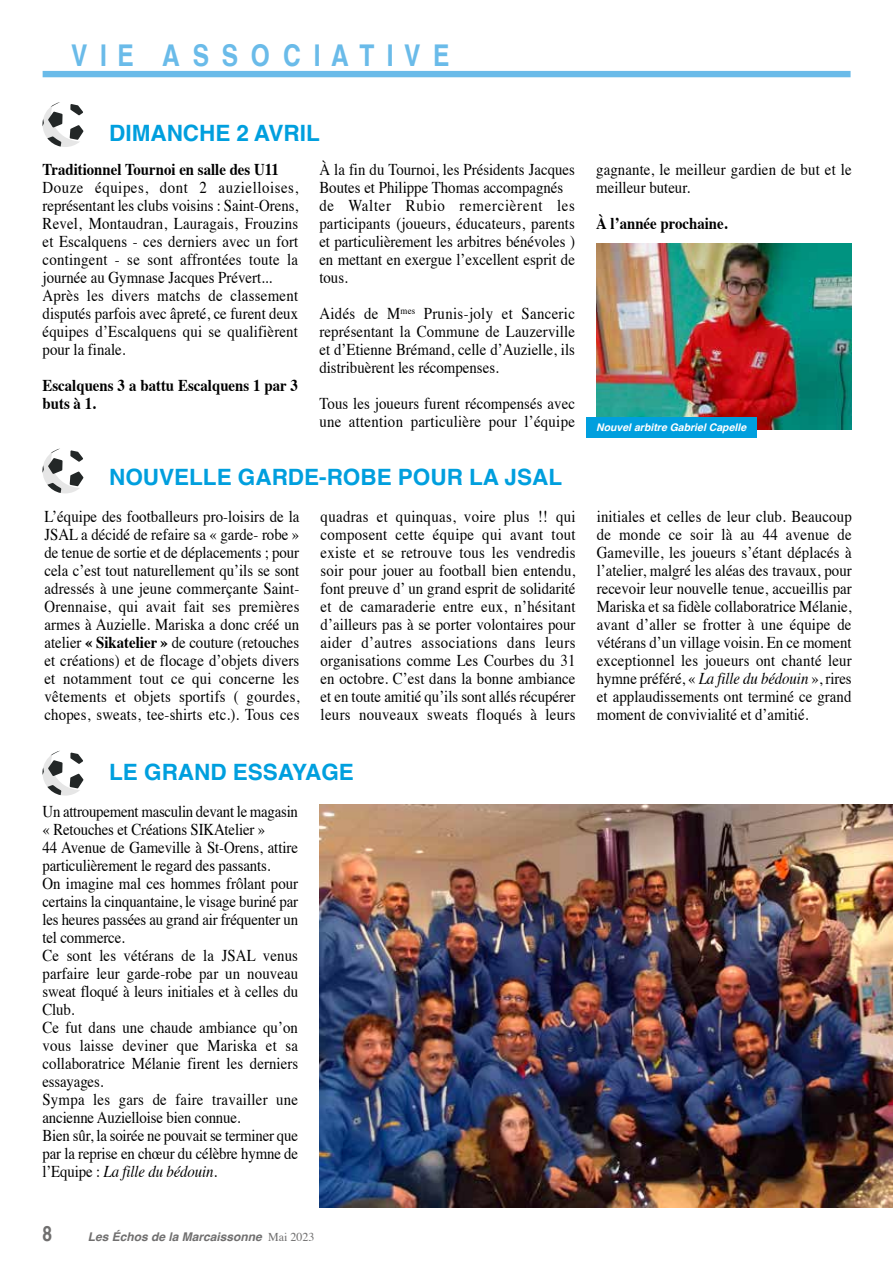
<style>
.page{position:relative;width:893px;height:1263px;background:#fff}
.page>*{position:absolute;margin:0;border:0;box-sizing:border-box;transform-origin:0 0}
.t1{font:700 condensed 30px "Helvetica";letter-spacing:.3em;color:#6abbe9}
.t2{font:700 22.5px "Helvetica";color:#009fde}
.t3{font:700 condensed 21px "Helvetica";color:#706f6f}
.t4{font:16.5px/18px "Times";color:#000;scale:.9 1}
.t5{font:700 16.5px/18px "Times";color:#000;scale:.9 1}
.t6{font:italic 700 12px "Helvetica";color:#706f6f}
.t7{font:italic 700 10.5px "Helvetica";color:#fff}
.s1{font-weight:700}
.s2{font-style:italic}
.s3{font-family:"Times";font-weight:400;font-style:normal}
</style>
<div class="page">
<div style="left:43px;top:71px;width:807px;height:6px;background:#6abbe9"></div>
<img style="left:319px;top:804px;width:574px;height:403px">
<img style="left:596px;top:243px;width:256px;height:186px">
<svg style="left:42px;top:102px;width:42px;height:45px"></svg>
<svg style="left:42px;top:448px;width:42px;height:46px"></svg>
<svg style="left:42px;top:750px;width:42px;height:46px"></svg>
<div style="left:586px;top:417px;width:170px;height:20px;background:#009fde"></div>
<h1 class="t1" style="left:71px;top:37px;width:384px">VIE ASSOCIATIVE</h1>
<h2 class="t2" style="left:109px;top:119px;width:212px">DIMANCHE 2 AVRIL</h2>
<p class="t5" style="left:43px;top:159px;width:264px">Traditionnel Tournoi en salle des U11</p>
<p class="t4" style="left:43px;top:177px;width:286px">Douze équipes, dont 2 auzielloises, représentant les clubs voisins : Saint-Orens, Revel, Montaudran, Lauragais, Frouzins et Escalquens - ces derniers avec un fort contingent - se sont affrontées toute la journée au Gymnase Jacques Prévert...<br>Après les divers matchs de classement disputés parfois avec âpreté, ce furent deux équipes d’Escalquens qui se qualifièrent pour la finale.</p>
<p class="t5" style="left:43px;top:375px;width:285px">Escalquens 3 a battu Escalquens 1 par 3 buts à 1.</p>
<p class="t4" style="left:319px;top:159px;width:286px">À la fin du Tournoi, les Présidents Jacques Boutes et Philippe Thomas accompagnés de Walter Rubio remercièrent les participants (joueurs, éducateurs, parents et particulièrement les arbitres bénévoles ) en mettant en exergue l’excellent esprit de tous.</p>
<p class="t4" style="left:319px;top:303px;width:286px;text-align:justify">Aidés de M<sup>mes</sup> Prunis-joly et Sanceric représentant la Commune de Lauzerville et d’Etienne Brémand, celle d’Auzielle, ils distribuèrent les récompenses.</p>
<p class="t4" style="left:319px;top:393px;width:286px">Tous les joueurs furent récompensés avec une attention particulière pour l’équipe</p>
<h2 class="t2" style="left:109px;top:463px;width:454px">NOUVELLE GARDE-ROBE POUR LA JSAL</h2>
<p class="t4" style="left:596px;top:159px;width:285px">gagnante, le meilleur gardien de but et le meilleur buteur.</p>
<p class="t5" style="left:596px;top:213px;width:147px">À l’année prochaine.</p>
<p class="t7" style="left:596px;top:421px;width:151px">Nouvel arbitre Gabriel Capelle</p>
<p class="t4" style="left:44px;top:506px;width:285px;text-align:justify">L’équipe des footballeurs pro-loisirs de la JSAL a décidé de refaire sa « garde- robe » de tenue de sortie et de déplacements ; pour cela c’est tout naturellement qu’ils se sont adressés à une jeune commerçante Saint-Orennaise, qui avait fait ses premières armes à Auzielle. Mariska a donc créé un atelier <span class="s1">« Sikatelier »</span> de couture (retouches et créations) et de flocage d’objets divers et notamment tout ce qui concerne les vêtements et objets sportifs ( gourdes, chopes, sweats, tee-shirts etc.). Tous ces</p>
<p class="t4" style="left:321px;top:506px;width:285px;text-align:justify">quadras et quinquas, voire plus !! qui composent cette équipe qui avant tout existe et se retrouve tous les vendredis soir pour jouer au football bien entendu, font preuve d’ un grand esprit de solidarité et de camaraderie entre eux, n’hésitant d’ailleurs pas à se porter volontaires pour aider d’autres associations dans leurs organisations comme Les Courbes du 31 en octobre. C’est dans la bonne ambiance et en toute amitié qu’ils sont allés récupérer leurs nouveaux sweats floqués à leurs</p>
<p class="t4" style="left:597px;top:506px;width:285px;text-align:justify">initiales et celles de leur club. Beaucoup de monde ce soir là au 44 avenue de Gameville, les joueurs s’étant déplacés à l’atelier, malgré les aléas des travaux, pour recevoir leur nouvelle tenue, accueillis par Mariska et sa fidèle collaboratrice Mélanie, avant d’aller se frotter à une équipe de vétérans d’un village voisin. En ce moment exceptionnel les joueurs ont chanté leur hymne préféré, « <span class="s2">La fille du bédouin</span> », rires et applaudissements ont terminé ce grand moment de convivialité et d’amitié.</p>
<h2 class="t2" style="left:109px;top:758px;width:246px">LE GRAND ESSAYAGE</h2>
<p class="t4" style="left:43px;top:801px;width:286px">Un attroupement masculin devant le magasin « Retouches et Créations SIKAtelier »<br>44 Avenue de Gameville à St-Orens, attire particulièrement le regard des passants.<br>On imagine mal ces hommes frôlant pour certains la cinquantaine, le visage buriné par les heures passées au grand air fréquenter un tel commerce.<br>Ce sont les vétérans de la JSAL venus parfaire leur garde-robe par un nouveau sweat floqué à leurs initiales et à celles du Club.<br>Ce fut dans une chaude ambiance qu’on vous laisse deviner que Mariska et sa collaboratrice Mélanie firent les derniers essayages.<br>Sympa les gars de faire travailler une ancienne Auzielloise bien connue.<br>Bien sûr, la soirée ne pouvait se terminer que par la reprise en chœur du célèbre hymne de l’Equipe : <span class="s2">La fille du bédouin.</span></p>
<p class="t3" style="left:43px;top:1221px;width:13px">8</p>
<p class="t6" style="left:88px;top:1229px;width:228px">Les Échos de la Marcaissonne <span class="s3">Mai 2023</span></p>
</div>
